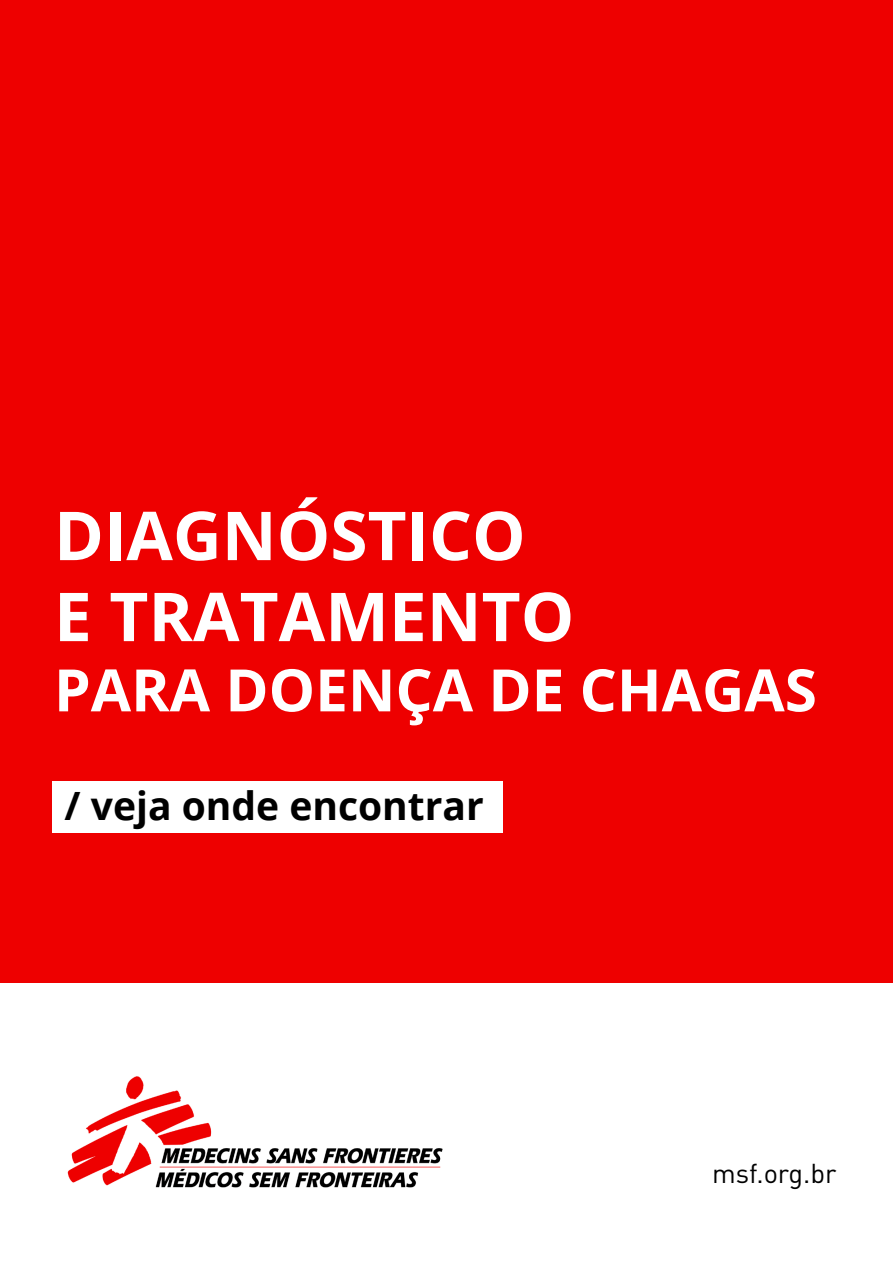
<style>
.page{position:relative;width:893px;height:1263px;background:#fff}
.page>*{position:absolute;margin:0;border:0;box-sizing:border-box;transform-origin:0 0}
.t1{font:700 67.5px/81px "Open Sans";color:#fff}
.t2{font:700 58.5px "Open Sans";color:#fff}
.t3{font:700 39px "Open Sans";color:#000}
.t4{font:27px "DIN Pro";color:#000}
</style>
<div class="page">
<div style="left:0;top:0;width:893px;height:982px;background:#e00"></div>
<img style="left:67px;top:1076px;width:376px;height:112px">
<div style="left:52px;top:781px;width:450px;height:51px;background:#fff"></div>
<p class="t1" style="left:54px;top:493px;width:522px">DIAGNÓSTICO<br>E TRATAMENTO</p>
<p class="t2" style="left:54px;top:649px;width:764px">PARA DOENÇA DE CHAGAS</p>
<p class="t3" style="left:65px;top:779px;width:421px">/ veja onde encontrar</p>
<p class="t4" style="left:712px;top:1152px;width:126px">msf.org.br</p>
</div>
